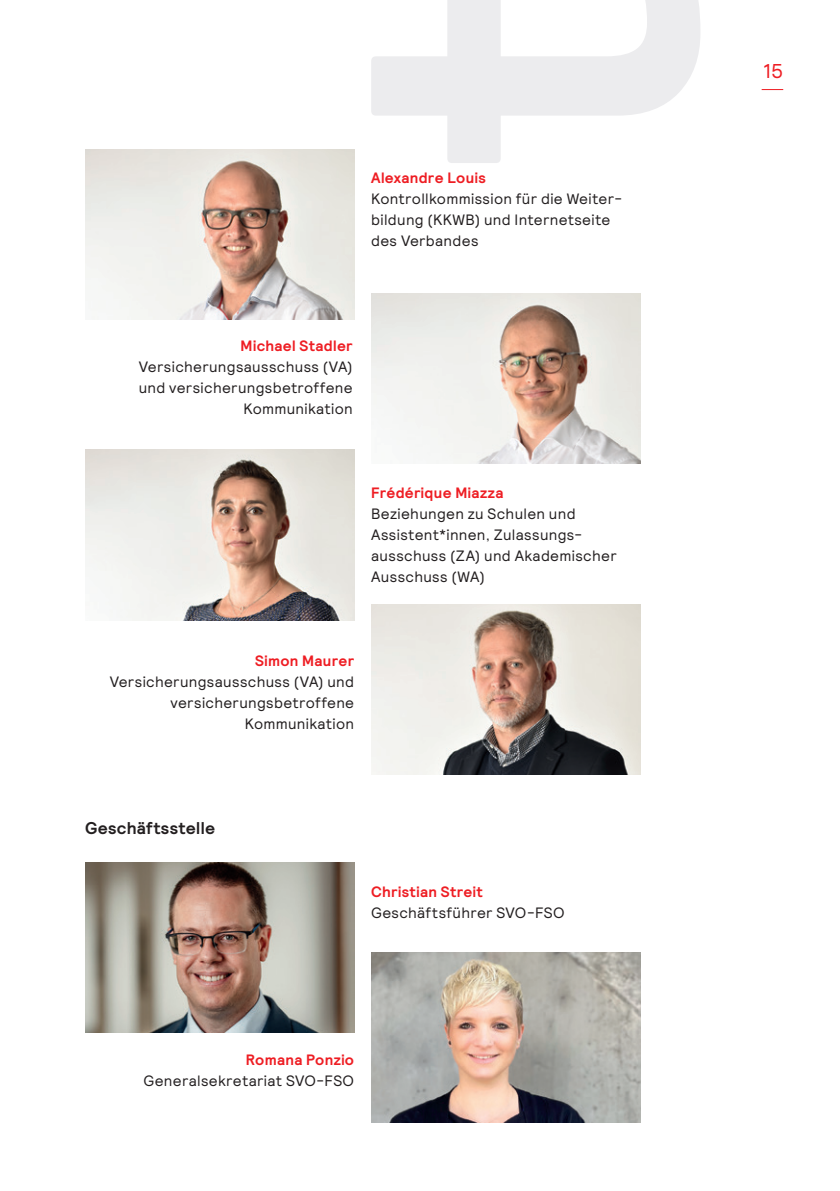
<style>
.page{position:relative;width:840px;height:1191px;background:#fff}
.page>*{position:absolute;margin:0;border:0;box-sizing:border-box;transform-origin:0 0}
.t1{font:20px "Relative";color:#ee1d23}
.t2{font:700 17px "Relative";letter-spacing:.015em;color:#231f20}
.t3{font:15px/21px "Relative";letter-spacing:.02em;color:#231f20;text-align:right}
.t4{font:700 15px "Relative";letter-spacing:.02em;color:#ee1d23}
</style>
<div class="page">
<svg style="left:371px;top:0;width:329px;height:163px;fill:#f2f2f3"></svg>
<img style="left:371px;top:604px;width:268px;height:170px">
<svg style="left:761px;top:89px;width:21px;height:1px"></svg>
<img style="left:371px;top:294px;width:268px;height:170px">
<img style="left:85px;top:862px;width:269px;height:170px">
<img style="left:85px;top:450px;width:269px;height:170px">
<img style="left:371px;top:952px;width:268px;height:171px">
<img style="left:85px;top:150px;width:269px;height:170px">
<p class="t4" style="left:371px;top:168px;width:116px">Alexandre Louis</p>
<p class="t3" style="left:371px;top:187px;width:252px;text-align:left">Kontrollkommission für die Weiter&shy;bildung (KKWB) und Internetseite des Verbandes</p>
<p class="t4" style="left:240px;top:336px;width:113px">Michael Stadler</p>
<p class="t3" style="left:139px;top:355px;width:215px">Versicherungsausschuss (VA) und versicherungsbetroffene<br>Kommunikation</p>
<p class="t4" style="left:371px;top:483px;width:134px">Frédérique Miazza</p>
<p class="t3" style="left:371px;top:502px;width:247px;text-align:left">Beziehungen zu Schulen und<br>Assistent*innen, Zulassungs&shy;ausschuss (ZA) und Akademischer<br>Ausschuss (WA)</p>
<p class="t4" style="left:255px;top:651px;width:101px">Simon Maurer</p>
<p class="t3" style="left:110px;top:670px;width:246px">Versicherungsausschuss (VA) und versicherungsbetroffene<br>Kommunikation</p>
<p class="t2" style="left:85px;top:817px;width:131px">Geschäftsstelle</p>
<p class="t4" style="left:371px;top:882px;width:113px">Christian Streit</p>
<p class="t3" style="left:371px;top:901px;width:195px">Geschäftsführer SVO-FSO</p>
<p class="t4" style="left:246px;top:1050px;width:110px">Romana Ponzio</p>
<p class="t3" style="left:143px;top:1069px;width:212px">Generalsekretariat SVO-FSO</p>
<h1 class="t1" style="left:762px;top:58px;width:22px">15</h1>
</div>
